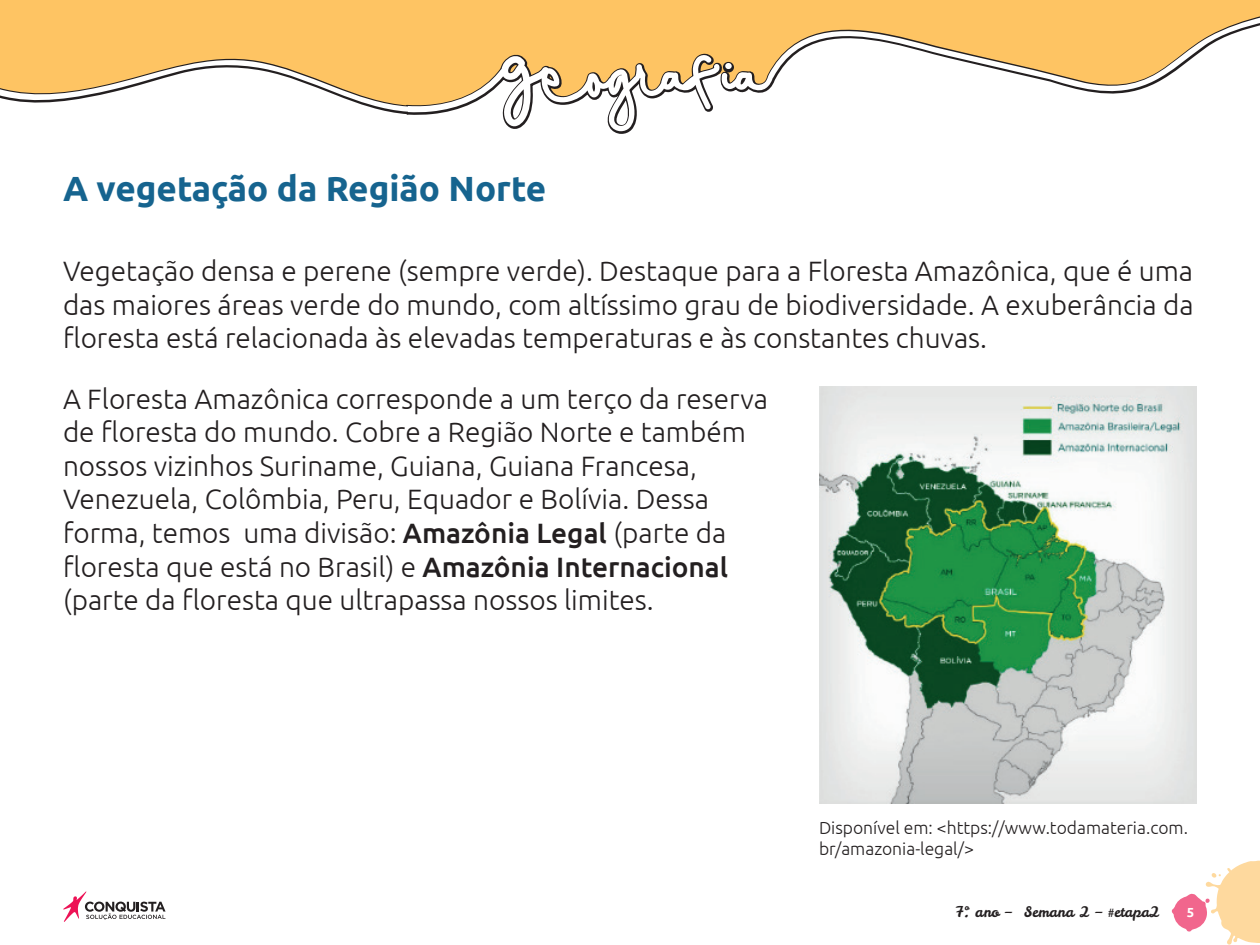
<style>
.page{position:relative;width:1260px;height:945px;background:#fff}
.page>*{position:absolute;margin:0;border:0;box-sizing:border-box;transform-origin:0 0}
.t1{font:700 35px "Ubuntu";color:#16648f}
.t2{font:300 28px/33.6px "Ubuntu";color:#231f20;text-align:justify}
.t3{font:300 17.5px/21px "Ubuntu";color:#231f20}
.t4{font:14.35px "Leckerli One";color:#231f20}
.t5{font:700 13.12px "Ubuntu";color:#fff}
.s1{font-weight:500}
</style>
<div class="page">
<svg style="left:1172px;top:861px;width:88px;height:84px"></svg>
<svg style="left:63px;top:891px;width:103px;height:31px"></svg>
<svg style="left:0;top:0;width:1260px;height:387px"></svg>
<svg style="left:0;top:16px;width:1260px;height:115px;fill:#fec463"></svg>
<img style="left:819px;top:387px;width:378px;height:416px">
<p class="t1" style="left:63px;top:167px;width:485px">A vegetação da Região Norte</p>
<p class="t2" style="left:63px;top:253px;width:1132px">Vegetação densa e perene (sempre verde). Destaque para a Floresta Amazônica, que é uma das maiores áreas verde do mundo, com altíssimo grau de biodiversidade. A exuberância da floresta está relacionada às elevadas temperaturas e às constantes chuvas.</p>
<p class="t2" style="left:63px;top:381px;width:707px;text-align:left">A Floresta Amazônica corresponde a um terço da reserva de floresta do mundo. Cobre a Região Norte e também nossos vizinhos Suriname, Guiana, Guiana Francesa, Venezuela, Colômbia, Peru, Equador e Bolívia. Dessa forma, temos uma divisão: <span class="s1">Amazônia Legal</span> (parte da floresta que está no Brasil) e <span class="s1">Amazônia Internacional </span>(parte da floresta que ultrapassa nossos limites.</p>
<p class="t3" style="left:819px;top:817px;width:370px">Disponível em: &lt;https://www.todamateria.com. br/amazonia-legal/&gt;</p>
<p class="t4" style="left:955px;top:903px;width:206px">7º. ano – Semana 2 – #etapa2</p>
<p class="t5" style="left:1187px;top:905px;width:9px">5</p>
</div>
